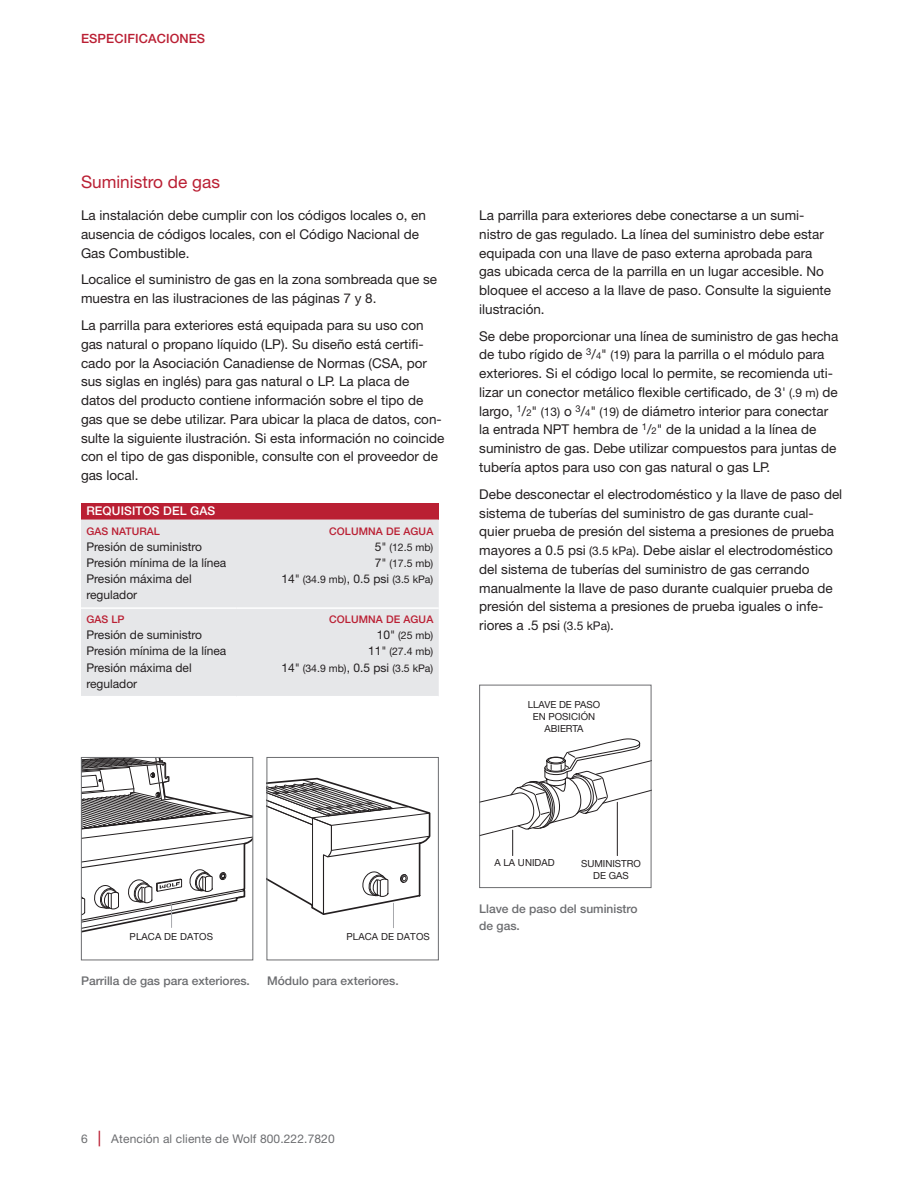
<style>
.page{position:relative;width:918px;height:1188px;background:#fff}
.page>*{position:absolute;margin:0;border:0;box-sizing:border-box;transform-origin:0 0}
.t1{font:17.25px "Helvetica Neue LT Std";color:#ba1f33}
.t2{font:13.5px/18.8px "Helvetica Neue LT Std";color:#231f20}
.t3{font:500 12.75px "Helvetica Neue LT Std";letter-spacing:.01em;color:#ba1f33}
.t4{font:12px/16.5px "Helvetica Neue LT Std";color:#231f20}
.t5{font:500 12px/16.5px "Helvetica Neue LT Std";color:#6c6d70}
.t6{font:12px "Helvetica Neue LT Std";letter-spacing:.01em;color:#6c6d70}
.t7{font:500 12px "Helvetica Neue LT Std";letter-spacing:.01em;color:#fff}
.t8{font:10.5px "Helvetica Neue LT Std";color:#231f20}
.t9{font:500 10.5px "Helvetica Neue LT Std";letter-spacing:.01em;color:#ba1f33}
.t10{font:9.75px/12px "Helvetica Neue LT Std";color:#231f20;text-align:center}
.t11{font:9px/11.1px "Helvetica";color:#231f20}
.s1{font-size:12px}
.s2{font-size:9.45px}
.s3{font-weight:500;font-size:15.6px;color:#ba1f33}
</style>
<div class="page">
<div style="left:81px;top:503px;width:358px;height:17px;background:#ba1f33"></div>
<div style="left:81px;top:520px;width:358px;height:176px;background:#e6e7e9"></div>
<hr style="left:81px;top:607px;width:155px;height:2px;background:#fff">
<hr style="left:236px;top:607px;width:203px;height:2px;background:#fff">
<div style="left:267px;top:757px;width:172px;height:203px;border:1px solid #6c6d70"></div>
<svg style="left:81px;top:757px;width:172px;height:190px"></svg>
<svg style="left:267px;top:778px;width:163px;height:150px"></svg>
<svg style="left:481px;top:738px;width:168px;height:118px"></svg>
<hr style="left:617px;top:802px;width:1px;height:54px;background:#231f20">
<div style="left:479px;top:685px;width:172px;height:203px;border:1px solid #6c6d70"></div>
<p class="t3" style="left:81px;top:31px;width:126px">ESPECIFICACIONES</p>
<p class="t1" style="left:81px;top:171px;width:141px">Suministro de gas</p>
<p class="t2" style="left:81px;top:206px;width:347px">La instalación debe cumplir con los códigos locales o, en ausencia de códigos locales, con el Código Nacional de<br>Gas Combustible.</p>
<p class="t2" style="left:81px;top:270px;width:358px">Localice el suministro de gas en la zona sombreada que se muestra en las ilustraciones de las páginas 7 y 8.</p>
<p class="t2" style="left:81px;top:316px;width:365px">La parrilla para exteriores está equipada para su uso con gas natural o propano líquido (LP). Su diseño está certifi&shy;cado por la Asociación Canadiense de Normas (CSA, por sus siglas en inglés) para gas natural o LP. La placa de datos del producto contiene información sobre el tipo de gas que se debe utilizar. Para ubicar la placa de datos, con&shy;sulte la siguiente ilustración. Si esta información no coincide con el tipo de gas disponible, consulte con el proveedor de gas local.</p>
<p class="t7" style="left:86px;top:504px;width:130px">REQUISITOS DEL GAS</p>
<p class="t9" style="left:86px;top:525px;width:75px">GAS NATURAL</p>
<p class="t9" style="left:329px;top:525px;width:106px">COLUMNA DE AGUA</p>
<p class="t4" style="left:86px;top:538px;width:117px">Presión de suministro</p>
<p class="t8" style="left:375px;top:541px;width:60px"><span class="s1">5"</span> (12.5 mb)</p>
<p class="t4" style="left:86px;top:554px;width:142px">Presión mínima de la línea</p>
<p class="t8" style="left:375px;top:557px;width:60px"><span class="s1">7"</span> (17.5 mb)</p>
<p class="t4" style="left:86px;top:570px;width:107px">Presión máxima del regulador</p>
<p class="t8" style="left:281px;top:573px;width:153px"><span class="s1">14"</span> (34.9 mb)<span class="s1">, 0.5 psi</span> (3.5 kPa)</p>
<p class="t9" style="left:86px;top:613px;width:40px">GAS LP</p>
<p class="t9" style="left:329px;top:613px;width:106px">COLUMNA DE AGUA</p>
<p class="t4" style="left:86px;top:627px;width:117px">Presión de suministro</p>
<p class="t8" style="left:377px;top:629px;width:58px"><span class="s1">10"</span> (25 mb)</p>
<p class="t4" style="left:86px;top:643px;width:142px">Presión mínima de la línea</p>
<p class="t8" style="left:368px;top:645px;width:67px"><span class="s1">11"</span> (27.4 mb)</p>
<p class="t4" style="left:86px;top:659px;width:107px">Presión máxima del regulador</p>
<p class="t8" style="left:281px;top:662px;width:153px"><span class="s1">14"</span> (34.9 mb)<span class="s1">, 0.5 psi</span> (3.5 kPa)</p>
<p class="t2" style="left:479px;top:206px;width:353px">La parrilla para exteriores debe conectarse a un sumi&shy;nistro de gas regulado. La línea del suministro debe estar equipada con una llave de paso externa aprobada para gas ubicada cerca de la parrilla en un lugar accesible. No bloquee el acceso a la llave de paso. Consulte la siguiente ilustración.</p>
<p class="t2" style="left:479px;top:326px;width:361px">Se debe proporcionar una línea de suministro de gas hecha de tubo rígido de <sup>3</sup>/<span class="s2">4</span>" <span class="s1">(19)</span> para la parrilla o el módulo para exteriores. Si el código local lo permite, se recomienda uti&shy;lizar un conector metálico flexible certificado, de 3' <span class="s1">(.9 m)</span> de largo, <sup>1</sup>/<span class="s2">2</span>" <span class="s1">(13)</span> o <sup>3</sup>/<span class="s2">4</span>" <span class="s1">(19)</span> de diámetro interior para conectar la entrada NPT hembra de <sup>1</sup>/<span class="s2">2</span>" de la unidad a la línea de suministro de gas. Debe utilizar compuestos para juntas de tubería aptos para uso con gas natural o gas LP.</p>
<p class="t2" style="left:479px;top:484px;width:365px">Debe desconectar el electrodoméstico y la llave de paso del sistema de tuberías del suministro de gas durante cual&shy;quier prueba de presión del sistema a presiones de prueba mayores a 0.5 psi <span class="s1">(3.5 kPa)</span>. Debe aislar el electrodoméstico del sistema de tuberías del suministro de gas cerrando manualmente la llave de paso durante cualquier prueba de presión del sistema a presiones de prueba iguales o infe&shy;riores a .5 psi <span class="s1">(3.5 kPa)</span>.</p>
<p class="t10" style="left:528px;top:698px;width:74px">LLAVE DE PASO<br>EN POSICIÓN<br>ABIERTA</p>
<p class="t11" style="left:529px;top:702px;width:75px">SHUT-OFF VALVE<br>OPEN POSITION</p>
<p class="t10" style="left:130px;top:930px;width:85px">PLACA DE DATOS</p>
<p class="t10" style="left:346px;top:931px;width:85px">PLACA DE DATOS</p>
<p class="t5" style="left:81px;top:973px;width:170px">Parrilla de gas para exteriores.</p>
<p class="t5" style="left:267px;top:973px;width:133px">Módulo para exteriores.</p>
<p class="t10" style="left:495px;top:857px;width:62px">A LA UNIDAD</p>
<p class="t10" style="left:581px;top:857px;width:61px">SUMINISTRO<br>DE GAS</p>
<p class="t11" style="left:492px;top:858px;width:66px">TO APPLIANCE</p>
<p class="t11" style="left:582px;top:858px;width:57px">GAS SUPPLY</p>
<p class="t5" style="left:479px;top:900px;width:160px">Llave de paso del suministro de gas.</p>
<p class="t6" style="left:81px;top:1131px;width:255px">6 <span class="s3">|</span> Atención al cliente de Wolf 800.222.7820</p>
</div>
